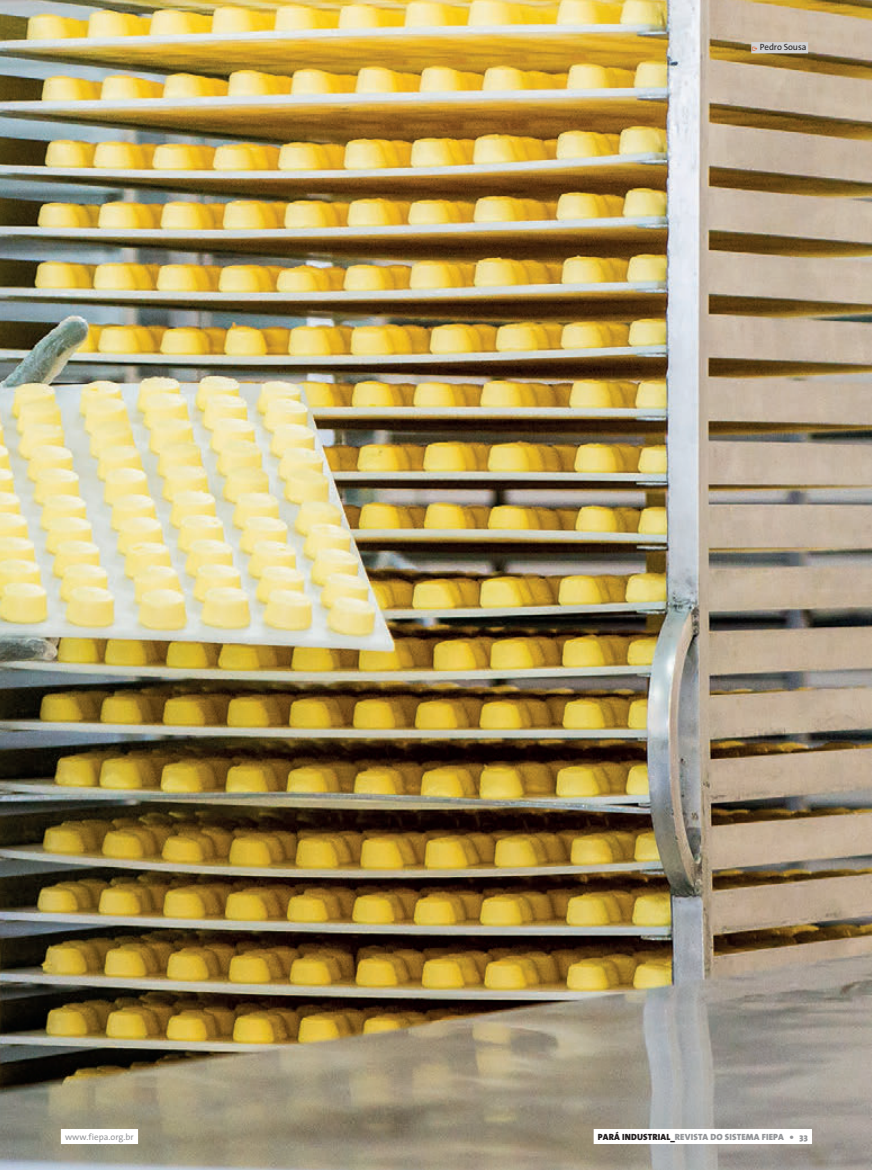
<style>
.page{position:relative;width:872px;height:1170px;background:#fff}
.page>*{position:absolute;margin:0;border:0;box-sizing:border-box;transform-origin:0 0}
.t1{font:900 9px "The Sans";letter-spacing:.015em;color:#939598}
.t2{font:9px "The Sans";color:#939598}
.t3{font:9px "The Sans";letter-spacing:-.01em;color:#231f20}
.s1{font-family:"The Sans Extra Bold Expert";font-size:4.5px;color:#de6129}
.s2{color:#231f20}
</style>
<div class="page">
<img style="left:0;top:0;width:872px;height:1169px">
<div style="left:751px;top:42px;width:57px;height:11px;background:#d1d2d4"></div>
<div style="left:593px;top:1128px;width:219px;height:15px;background:#fff"></div>
<div style="left:61px;top:1128px;width:77px;height:15px;background:#fff"></div>
<p class="t2" style="left:65px;top:1129px;width:70px">www.fiepa.org.br</p>
<p class="t3" style="left:752px;top:40px;width:55px"><span class="s1">û</span> Pedro Sousa</p>
<p class="t1" style="left:598px;top:1128px;width:211px"><span class="s2">PARÁ INDUSTRIAL_</span>REVISTA DO SISTEMA FIEPA • 33</p>
</div>
